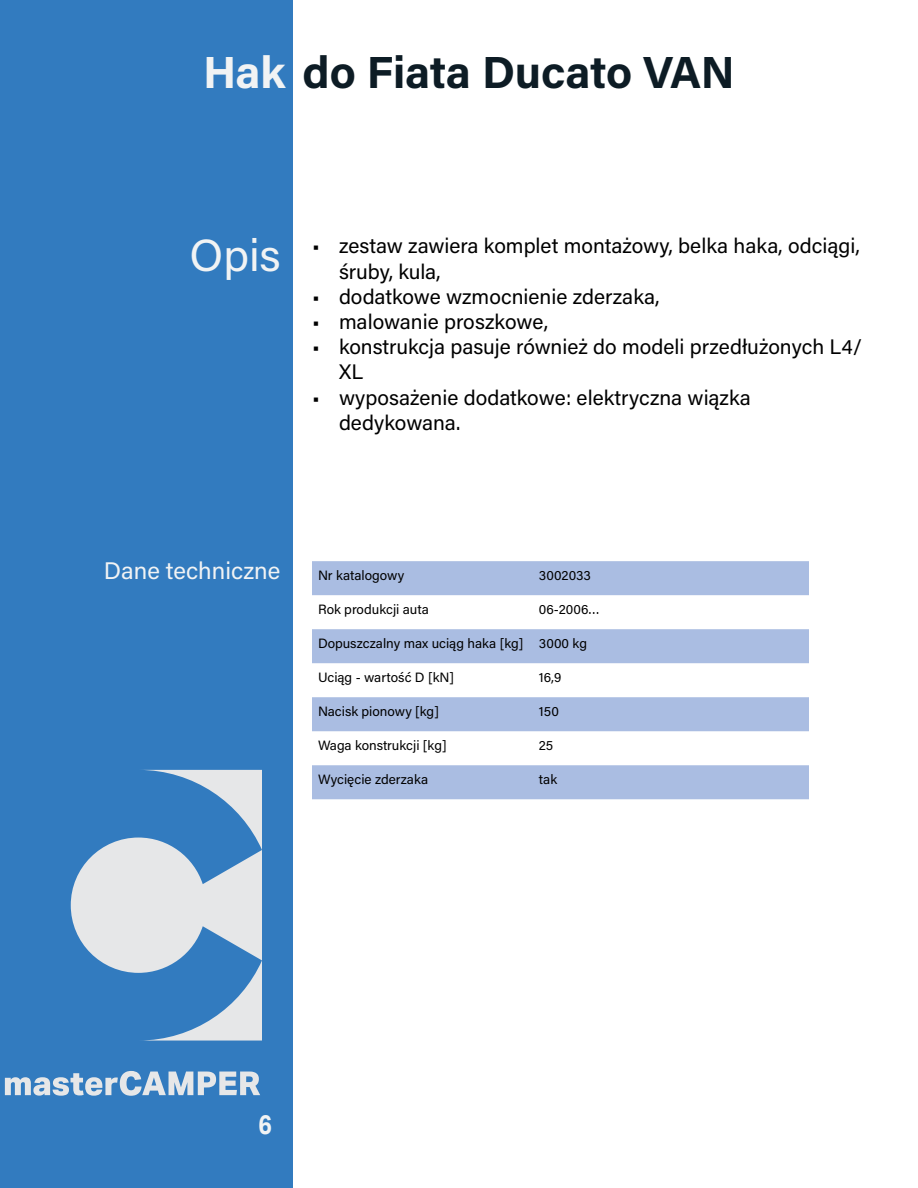
<style>
.page{position:relative;width:918px;height:1188px;background:#fff}
.page>*{position:absolute;margin:0;border:0;box-sizing:border-box;transform-origin:0 0}
.t1{font:700 45px "Acumin Pro";letter-spacing:-.005em;color:#0d1c25}
.t2{font:700 27px "Aktiv Grotesk Cd";color:#f1f3f4}
.t3{font:24px "Acumin Pro";color:#f1f3f4}
.t4{font:21px/25.2px "Acumin Pro";color:#000}
.t5{font:13.5px "Acumin Pro";color:#000}
.s1{color:#f1f3f4}
.s2{font-size:45px;color:#f1f3f4}
</style>
<div class="page">
<div style="left:0;top:0;width:293px;height:1188px;background:#327bbf"></div>
<svg style="left:71px;top:770px;width:191px;height:271px"></svg>
<svg style="left:5px;top:1071px;width:255px;height:25px"></svg>
<svg style="left:312px;top:561px;width:497px;height:238px;fill:#aabde2"></svg>
<h1 class="t1" style="left:203px;top:40px;width:533px"><span class="s1">Hak</span> do Fiata Ducato VAN</h1>
<p class="t4" style="left:339px;top:233px;width:522px;text-indent:-149px"><span class="s2">Opis</span> • zestaw zawiera komplet montażowy, belka haka, odciągi, śruby, kula,</p>
<p class="t4" style="left:312px;top:283px;width:349px">• dodatkowe wzmocnienie zderzaka,</p>
<p class="t4" style="left:312px;top:308px;width:238px">• malowanie proszkowe,</p>
<p class="t4" style="left:339px;top:333px;width:525px;text-indent:-27px">• konstrukcja pasuje również do modeli przedłużonych L4/<br>XL</p>
<p class="t4" style="left:339px;top:384px;width:414px;text-indent:-27px">• wyposażenie dodatkowe: elektryczna wiązka dedykowana.</p>
<p class="t3" style="left:104px;top:554px;width:178px">Dane techniczne</p>
<p class="t5" style="left:318px;top:566px;width:88px">Nr katalogowy</p>
<p class="t5" style="left:539px;top:566px;width:53px">3002033</p>
<p class="t5" style="left:318px;top:600px;width:113px">Rok produkcji auta</p>
<p class="t5" style="left:539px;top:600px;width:62px">06-2006…</p>
<p class="t5" style="left:318px;top:634px;width:271px">Dopuszczalny max uciąg haka [kg] 3000 kg</p>
<p class="t5" style="left:318px;top:668px;width:138px">Uciąg - wartość D [kN]</p>
<p class="t5" style="left:539px;top:668px;width:24px">16,9</p>
<p class="t5" style="left:318px;top:702px;width:123px">Nacisk pionowy [kg]</p>
<p class="t5" style="left:539px;top:702px;width:21px">150</p>
<p class="t5" style="left:318px;top:736px;width:130px">Waga konstrukcji [kg]</p>
<p class="t5" style="left:539px;top:736px;width:16px">25</p>
<p class="t5" style="left:318px;top:770px;width:112px">Wycięcie zderzaka</p>
<p class="t5" style="left:539px;top:770px;width:20px">tak</p>
<p class="t2" style="left:258px;top:1107px;width:15px">6</p>
</div>
